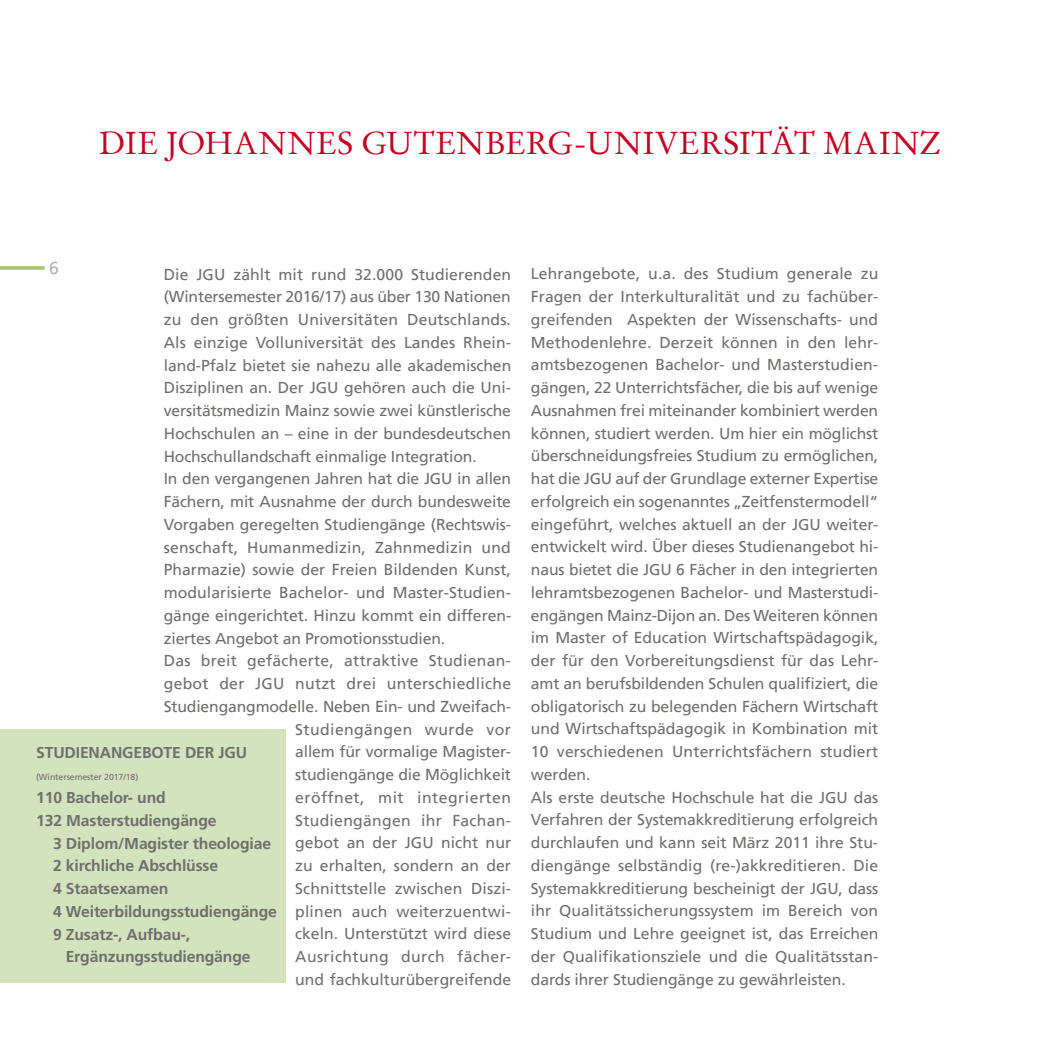
<style>
.page{position:relative;width:1042px;height:1042px;background:#fff}
.page>*{position:absolute;margin:0;border:0;box-sizing:border-box;transform-origin:0 0}
.t1{font:31.5px "Stempel Garamond";letter-spacing:.015em;color:#c10524}
.t2{font:17.5px "Frutiger LT";color:#b1b2b3}
.t3{font:15.75px/22.8px "Frutiger LT";letter-spacing:-.005em;color:#6f6f6e}
.t4{font:700 15.75px "Frutiger";letter-spacing:-.01em;color:#6f6f6e}
.t5{font:15.75px "Frutiger LT";letter-spacing:.02em;color:#6f6f6e}
.t6{font:15.75px "Frutiger LT";letter-spacing:.025em;color:#6f6f6e}
.t7{font:15.75px "Frutiger LT";letter-spacing:.015em;color:#6f6f6e}
.t8{font:15.75px "Frutiger LT";letter-spacing:.03em;color:#6f6f6e}
.t9{font:8.75px "Frutiger";letter-spacing:-.01em;color:#6f6f6e}
</style>
<div class="page">
<svg style="left:0;top:266px;width:45px;height:4px"></svg>
<div style="left:0;top:729px;width:285px;height:253px;background:#d3e3bd"></div>
<h1 class="t1" style="left:99px;top:125px;width:843px">DIE JOHANNES GUTENBERG-UNIVERSITÄT MAINZ</h1>
<p class="t2" style="left:49px;top:257px;width:11px">6</p>
<p class="t3" style="left:164px;top:263px;width:349px">Die JGU zählt mit rund 32.000 Studierenden</p>
<p class="t3" style="left:164px;top:286px;width:348px">(Wintersemester 2016/17) aus über 130 Nationen</p>
<p class="t3" style="left:164px;top:308px;width:349px">zu den größten Universitäten Deutschlands.</p>
<p class="t3" style="left:164px;top:331px;width:349px">Als einzige Volluniversität des Landes Rhein-</p>
<p class="t3" style="left:164px;top:354px;width:349px">land-Pfalz bietet sie nahezu alle akademischen</p>
<p class="t3" style="left:164px;top:377px;width:349px">Disziplinen an. Der JGU gehören auch die Uni-</p>
<p class="t3" style="left:164px;top:399px;width:349px">versitätsmedizin Mainz sowie zwei künstlerische</p>
<p class="t3" style="left:164px;top:422px;width:349px">Hochschulen an – eine in der bundesdeutschen</p>
<p class="t3" style="left:164px;top:445px;width:314px">Hochschullandschaft einmalige Integration.</p>
<p class="t3" style="left:164px;top:468px;width:349px">In den vergangenen Jahren hat die JGU in allen</p>
<p class="t3" style="left:164px;top:490px;width:349px">Fächern, mit Ausnahme der durch bundesweite</p>
<p class="t3" style="left:164px;top:513px;width:349px">Vorgaben geregelten Studiengänge (Rechtswis-</p>
<p class="t3" style="left:164px;top:536px;width:349px">senschaft, Humanmedizin, Zahnmedizin und</p>
<p class="t3" style="left:164px;top:558px;width:349px">Pharmazie) sowie der Freien Bildenden Kunst,</p>
<p class="t3" style="left:164px;top:581px;width:349px">modularisierte Bachelor- und Master-Studien-</p>
<p class="t3" style="left:164px;top:604px;width:349px">gänge eingerichtet. Hinzu kommt ein differen-</p>
<p class="t3" style="left:164px;top:627px;width:283px">ziertes Angebot an Promotionsstudien.</p>
<p class="t7" style="left:164px;top:651px;width:349px">Das breit gefächerte, attraktive Studienan-</p>
<p class="t5" style="left:164px;top:674px;width:349px">gebot der JGU nutzt drei unterschiedliche</p>
<p class="t3" style="left:164px;top:695px;width:349px">Studiengangmodelle. Neben Ein- und Zweifach-</p>
<p class="t6" style="left:295px;top:720px;width:217px">Studiengängen wurde vor</p>
<p class="t3" style="left:295px;top:740px;width:217px">allem für vormalige Magister-</p>
<p class="t3" style="left:295px;top:763px;width:217px">studiengänge die Möglichkeit</p>
<p class="t8" style="left:295px;top:788px;width:217px">eröffnet, mit integrierten</p>
<p class="t5" style="left:295px;top:811px;width:217px">Studiengängen ihr Fachan-</p>
<p class="t3" style="left:295px;top:831px;width:217px">gebot an der JGU nicht nur</p>
<p class="t3" style="left:295px;top:854px;width:217px">zu erhalten, sondern an der</p>
<p class="t3" style="left:295px;top:877px;width:217px">Schnittstelle zwischen Diszi-</p>
<p class="t3" style="left:295px;top:900px;width:217px">plinen auch weiterzuentwi-</p>
<p class="t3" style="left:295px;top:922px;width:217px">ckeln. Unterstützt wird diese</p>
<p class="t6" style="left:295px;top:947px;width:217px">Ausrichtung durch fächer-</p>
<p class="t3" style="left:295px;top:968px;width:217px">und fachkulturübergreifende</p>
<p class="t4" style="left:36px;top:743px;width:212px">STUDIENANGEBOTE DER JGU</p>
<p class="t9" style="left:36px;top:772px;width:104px">(Wintersemester 2017/18)</p>
<p class="t4" style="left:36px;top:788px;width:131px">110 Bachelor- und</p>
<p class="t4" style="left:36px;top:811px;width:182px">132 Masterstudiengänge</p>
<p class="t4" style="left:53px;top:834px;width:220px">3 Diplom/Magister theologiae</p>
<p class="t4" style="left:53px;top:856px;width:167px">2 kirchliche Abschlüsse</p>
<p class="t4" style="left:53px;top:879px;width:117px">4 Staatsexamen</p>
<p class="t4" style="left:53px;top:902px;width:225px">4 Weiterbildungsstudiengänge</p>
<p class="t4" style="left:53px;top:925px;width:139px">9 Zusatz-, Aufbau-,</p>
<p class="t4" style="left:66px;top:947px;width:186px">Ergänzungsstudiengänge</p>
<p class="t3" style="left:531px;top:263px;width:349px">Lehrangebote, u.a. des Studium generale zu Fragen der Interkulturalität und zu fachüber&shy;greifenden Aspekten der Wissenschafts- und Methodenlehre. Derzeit können in den lehr&shy;amtsbezogenen Bachelor- und Masterstudien&shy;gängen, 22 Unterrichtsfächer, die bis auf wenige Ausnahmen frei miteinander kombiniert werden können, studiert werden. Um hier ein möglichst überschneidungsfreies Studium zu ermöglichen, hat die JGU auf der Grundlage externer Expertise erfolgreich ein sogenanntes „Zeitfenstermodell“ eingeführt, welches aktuell an der JGU weiter&shy;entwickelt wird. Über dieses Studienangebot hi&shy;naus bietet die JGU 6 Fächer in den integrierten lehramtsbezogenen Bachelor- und Masterstudi&shy;engängen Mainz-Dijon an. Des Weiteren können im Master of Education Wirtschaftspädagogik, der für den Vorbereitungsdienst für das Lehr&shy;amt an berufsbildenden Schulen qualifiziert, die obligatorisch zu belegenden Fächern Wirtschaft und Wirtschaftspädagogik in Kombination mit 10 verschiedenen Unterrichtsfächern studiert werden.<br>Als erste deutsche Hochschule hat die JGU das Verfahren der Systemakkreditierung erfolgreich durchlaufen und kann seit März 2011 ihre Stu&shy;diengänge selbständig (re-)akkreditieren. Die Systemakkreditierung bescheinigt der JGU, dass ihr Qualitätssicherungssystem im Bereich von Studium und Lehre geeignet ist, das Erreichen der Qualifikationsziele und die Qualitätsstan&shy;dards ihrer Studiengänge zu gewährleisten.</p>
</div>
